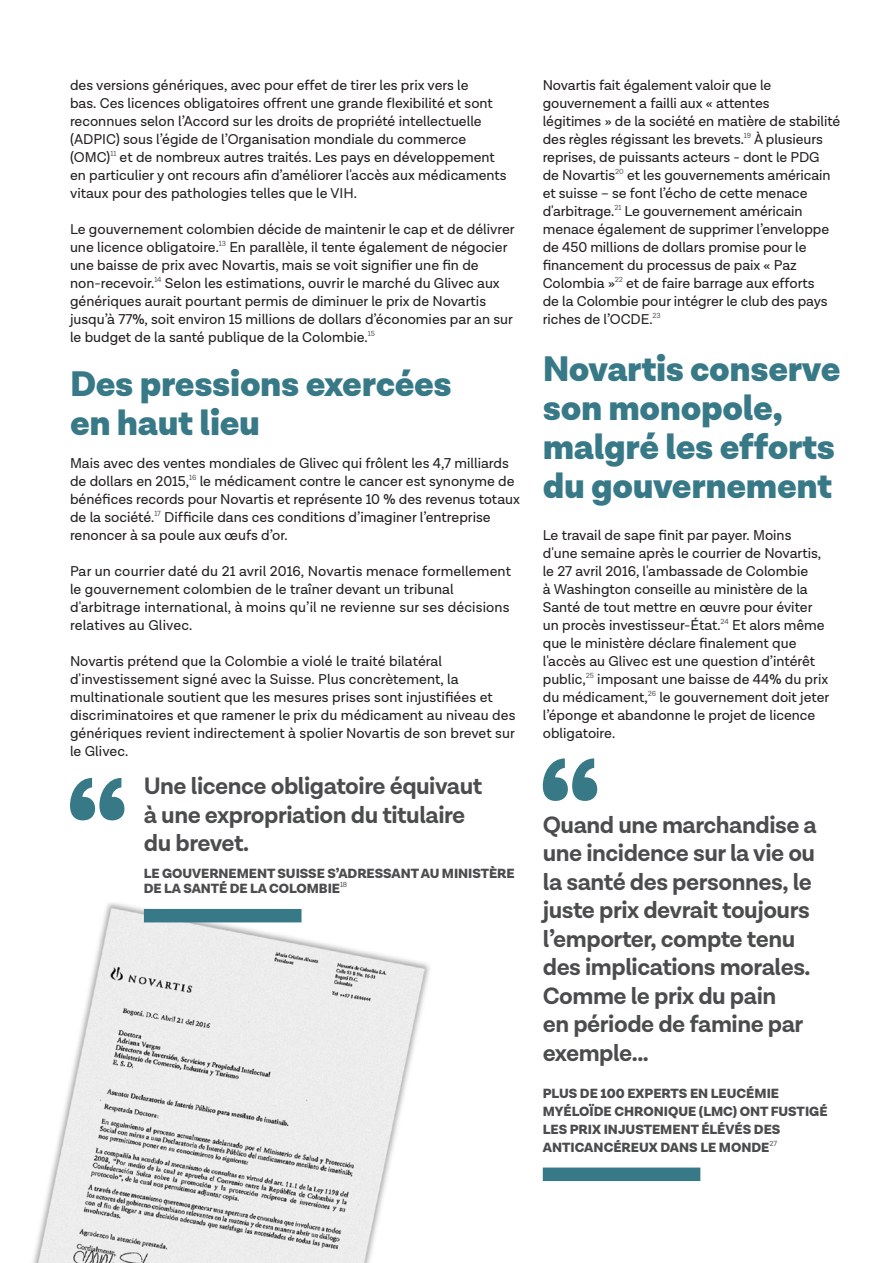
<style>
.page{position:relative;width:893px;height:1263px;background:#fff}
.page>*{position:absolute;margin:0;border:0;box-sizing:border-box;transform-origin:0 0}
.t1{font:900 36px/39px "Lota Grotesque";letter-spacing:-.01em;color:#387988}
.t2{font:700 24px/28.5px "Lota Grotesque";letter-spacing:-.02em;color:#4b4c4d}
.t3{font:14.4px/18px "Lota Grotesque";color:#231f20}
.t4{font:900 13.5px/18px "Lota Grotesque";color:#4b4c4d}
</style>
<div class="page">
<img style="left:32px;top:902px;width:398px;height:361px">
<svg style="left:70px;top:778px;width:54px;height:42px"></svg>
<svg style="left:543px;top:758px;width:54px;height:43px"></svg>
<div style="left:144px;top:909px;width:157px;height:13px;background:#387988"></div>
<div style="left:543px;top:1167px;width:157px;height:14px;background:#387988"></div>
<p class="t3" style="left:70px;top:77px;width:438px">des versions génériques, avec pour effet de tirer les prix vers le<br>bas. Ces licences obligatoires offrent une grande flexibilité et sont reconnues selon l’Accord sur les droits de propriété intellectuelle (ADPIC) sous l’égide de l’Organisation mondiale du commerce (OMC)<sup>11</sup> et de nombreux autres traités. Les pays en développement en particulier y ont recours afin d’améliorer l'accès aux médicaments vitaux pour des pathologies telles que le VIH.</p>
<p class="t3" style="left:70px;top:221px;width:446px">Le gouvernement colombien décide de maintenir le cap et de délivrer une licence obligatoire.<sup>13</sup> En parallèle, il tente également de négocier une baisse de prix avec Novartis, mais se voit signifier une fin de non-recevoir.<sup>14</sup> Selon les estimations, ouvrir le marché du Glivec aux génériques aurait pourtant permis de diminuer le prix de Novartis jusqu’à 77%, soit environ 15 millions de dollars d’économies par an sur le budget de la santé publique de la Colombie.<sup>15</sup></p>
<p class="t1" style="left:70px;top:366px;width:383px">Des pressions exercées</p>
<p class="t1" style="left:70px;top:405px;width:192px">en haut lieu</p>
<p class="t3" style="left:70px;top:455px;width:451px">Mais avec des ventes mondiales de Glivec qui frôlent les 4,7 milliards de dollars en 2015,<sup>16</sup> le médicament contre le cancer est synonyme de bénéfices records pour Novartis et représente 10 % des revenus totaux de la société.<sup>17</sup> Difficile dans ces conditions d’imaginer l’entreprise renoncer à sa poule aux œufs d’or.</p>
<p class="t3" style="left:70px;top:563px;width:443px">Par un courrier daté du 21 avril 2016, Novartis menace formellement le gouvernement colombien de le traîner devant un tribunal d'arbitrage international, à moins qu’il ne revienne sur ses décisions relatives au Glivec.</p>
<p class="t3" style="left:70px;top:653px;width:447px">Novartis prétend que la Colombie a violé le traité bilatéral d'investissement signé avec la Suisse. Plus concrètement, la multinationale soutient que les mesures prises sont injustifiées et discriminatoires et que ramener le prix du médicament au niveau des génériques revient indirectement à spolier Novartis de son brevet sur le Glivec.</p>
<p class="t2" style="left:144px;top:773px;width:340px">Une licence obligatoire équivaut</p>
<p class="t2" style="left:144px;top:801px;width:323px">à une expropriation du titulaire</p>
<p class="t2" style="left:144px;top:830px;width:107px">du brevet.</p>
<p class="t4" style="left:144px;top:867px;width:372px;line-height:15px">LE GOUVERNEMENT SUISSE S’ADRESSANT AU MINISTÈRE<br>DE LA SANTÉ DE LA COLOMBIE<sup>18</sup></p>
<p class="t3" style="left:543px;top:77px;width:299px">Novartis fait également valoir que le gouvernement a failli aux « attentes<br>légitimes » de la société en matière de stabilité des règles régissant les brevets.<sup>19</sup> À plusieurs reprises, de puissants acteurs - dont le PDG<br>de Novartis<sup>20</sup> et les gouvernements américain et suisse – se font l’écho de cette menace d'arbitrage.<sup>21</sup> Le gouvernement américain menace également de supprimer l’enveloppe de 450 millions de dollars promise pour le financement du processus de paix « Paz Colombia »<sup>22</sup> et de faire barrage aux efforts<br>de la Colombie pour intégrer le club des pays riches de l’OCDE.<sup>23</sup></p>
<p class="t1" style="left:543px;top:351px;width:299px">Novartis conserve son monopole, malgré les efforts du gouvernement</p>
<p class="t3" style="left:543px;top:527px;width:288px">Le travail de sape finit par payer. Moins d'une semaine après le courrier de Novartis, le 27 avril 2016, l'ambassade de Colombie<br>à Washington conseille au ministère de la Santé de tout mettre en œuvre pour éviter un procès investisseur-État.<sup>24</sup> Et alors même que le ministère déclare finalement que l'accès au Glivec est une question d’intérêt public,<sup>25</sup> imposant une baisse de 44% du prix du médicament,<sup>26</sup> le gouvernement doit jeter l’éponge et abandonne le projet de licence obligatoire.</p>
<p class="t2" style="left:543px;top:811px;width:276px">Quand une marchandise a une incidence sur la vie ou la santé des personnes, le juste prix devrait toujours l’emporter, compte tenu des implications morales.<br>Comme le prix du pain<br>en période de famine par exemple...</p>
<p class="t4" style="left:543px;top:1085px;width:286px">PLUS DE 100 EXPERTS EN LEUCÉMIE<br>MYÉLOÏDE CHRONIQUE (LMC) ONT FUSTIGÉ<br>LES PRIX INJUSTEMENT ÉLÉVÉS DES<br>ANTICANCÉREUX DANS LE MONDE<sup>27</sup></p>
</div>
